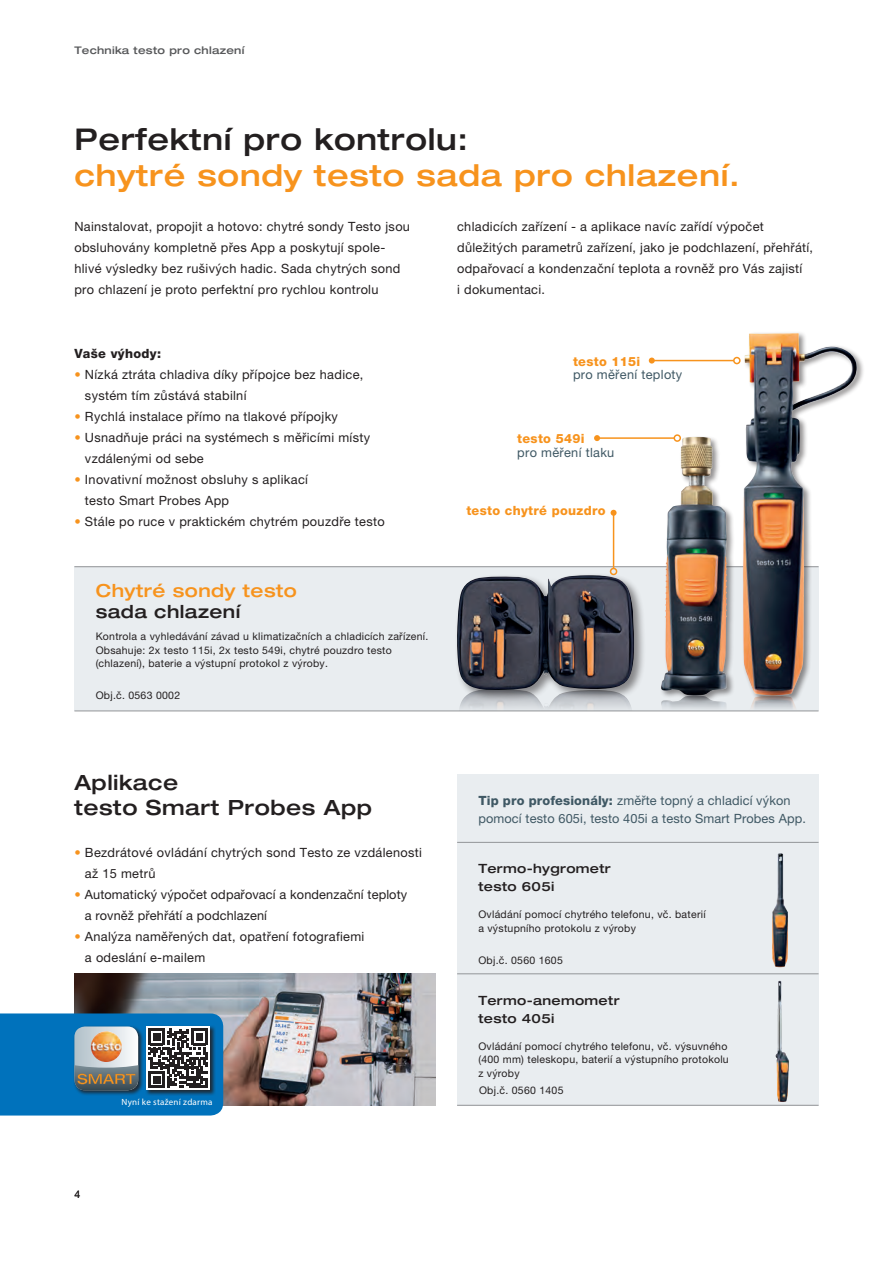
<style>
.page{position:relative;width:893px;height:1263px;background:#fff}
.page>*{position:absolute;margin:0;border:0;box-sizing:border-box;transform-origin:0 0}
.t1{font:500 expanded 30px "Helvetica Neue LTW1 G";letter-spacing:.025em;color:#f7931d}
.t2{font:500 expanded 30px "Helvetica Neue LTW1 G";letter-spacing:.025em;color:#231f20}
.t3{font:500 expanded 21px/25.5px "Helvetica Neue LTW1 G";letter-spacing:.025em;color:#231f20}
.t4{font:500 expanded 18px "Helvetica Neue LTW1 G";letter-spacing:.025em;color:#f7931d}
.t5{font:500 expanded 18px "Helvetica Neue LTW1 G";letter-spacing:.025em;color:#231f20}
.t6{font:12.75px/21px "Helvetica Neue LTW1 G";letter-spacing:.025em;color:#231f20}
.t7{font:12.75px/18px "Helvetica Neue LTW1 G";letter-spacing:.01em;color:#3f5864}
.t8{font:500 expanded 12.75px/18px "Helvetica Neue LTW1 G";letter-spacing:.025em;color:#231f20}
.t9{font:800 12.75px "Helvetica Neue LTW1 G";letter-spacing:.025em;color:#f7931d}
.t10{font:800 12.75px "Helvetica Neue LTW1 G";letter-spacing:.025em;color:#231f20}
.t11{font:10.5px/13.5px "Helvetica Neue LTW1 G";letter-spacing:.025em;color:#231f20}
.t12{font:500 expanded 10.5px "Helvetica Neue LTW1 G";letter-spacing:.025em;color:#57585a}
.t13{font:9px "Myriad Pro";letter-spacing:.025em;color:#fff}
.s1{color:#f7931d}
.s2{font-weight:800}
</style>
<div class="page">
<div style="left:74px;top:566px;width:745px;height:145px;background:#e9edf0"></div>
<hr style="left:74px;top:566px;width:745px;height:1px;background:#939598">
<hr style="left:74px;top:710px;width:745px;height:1px;background:#939598">
<div style="left:455px;top:573px;width:191px;height:128px;background:#231f20;opacity:.5"></div>
<img style="left:457px;top:575px;width:177px;height:115px">
<img style="left:459px;top:689px;width:173px;height:22px">
<div style="left:741px;top:331px;width:123px;height:373px;background:#231f20;opacity:.5"></div>
<img style="left:743px;top:333px;width:114px;height:362px">
<img style="left:749px;top:695px;width:48px;height:14px">
<div style="left:660px;top:435px;width:75px;height:269px;background:#231f20;opacity:.5"></div>
<img style="left:661px;top:437px;width:67px;height:272px">
<hr style="left:613px;top:513px;width:1px;height:55px;background:#f7931d">
<div style="left:610px;top:568px;width:7px;height:7px;border:2px solid #f7931d;border-radius:50%"></div>
<svg style="left:611px;top:510px;width:6px;height:6px"></svg>
<hr style="left:597px;top:437px;width:77px;height:2px;background:#f7931d">
<div style="left:673px;top:434px;width:8px;height:8px;border:2px solid #f7931d;border-radius:50%"></div>
<svg style="left:594px;top:435px;width:6px;height:6px"></svg>
<hr style="left:652px;top:360px;width:82px;height:1px;background:#f7931d">
<div style="left:733px;top:357px;width:8px;height:7px;border:2px solid #f7931d;border-radius:50%"></div>
<svg style="left:649px;top:358px;width:6px;height:6px"></svg>
<img style="left:75px;top:974px;width:361px;height:132px">
<div style="left:457px;top:774px;width:362px;height:332px;background:#e9edf0"></div>
<hr style="left:457px;top:842px;width:362px;height:1px;background:#939598">
<hr style="left:457px;top:973px;width:362px;height:1px;background:#939598">
<hr style="left:457px;top:1105px;width:362px;height:1px;background:#939598">
<img style="left:772px;top:853px;width:16px;height:114px">
<img style="left:775px;top:981px;width:14px;height:121px">
<svg style="left:0;top:1013px;width:223px;height:102px"></svg>
<p class="t12" style="left:74px;top:43px;width:171px">Technika testo pro chlazení</p>
<h1 class="t2" style="left:74px;top:120px;width:395px">Perfektní pro kontrolu:</h1>
<h1 class="t1" style="left:74px;top:156px;width:667px">chytré sondy testo sada pro chlazení.</h1>
<p class="t6" style="left:74px;top:216px;width:337px">Nainstalovat, propojit a hotovo: chytré sondy Testo jsou obsluhovány kompletně přes App a poskytují spole&shy;hlivé výsledky bez rušivých hadic. Sada chytrých sond pro chlazení je proto perfektní pro rychlou kontrolu</p>
<p class="t6" style="left:457px;top:216px;width:358px">chladicích zařízení - a aplikace navíc zařídí výpočet důležitých parametrů zařízení, jako je podchlazení, přehřátí, odpařovací a kondenzační teplota a rovněž pro Vás zajistí<br>i dokumentaci.</p>
<p class="t10" style="left:74px;top:345px;width:88px">Vaše výhody:</p>
<p class="t6" style="left:85px;top:363px;width:280px;text-indent:-11px"><span class="s1">•</span> Nízká ztráta chladiva díky přípojce bez hadice, systém tím zůstává stabilní</p>
<p class="t6" style="left:74px;top:405px;width:265px"><span class="s1">•</span> Rychlá instalace přímo na tlakové přípojky</p>
<p class="t6" style="left:85px;top:426px;width:287px;text-indent:-11px"><span class="s1">•</span> Usnadňuje práci na systémech s měřicími místy vzdálenými od sebe</p>
<p class="t6" style="left:85px;top:468px;width:225px;text-indent:-11px"><span class="s1">•</span> Inovativní možnost obsluhy s aplikací testo Smart Probes App</p>
<p class="t6" style="left:74px;top:510px;width:312px"><span class="s1">•</span> Stále po ruce v praktickém chytrém pouzdře testo</p>
<h3 class="t4" style="left:96px;top:579px;width:203px">Chytré sondy testo</h3>
<h3 class="t5" style="left:96px;top:600px;width:146px">sada chlazení</h3>
<p class="t11" style="left:96px;top:629px;width:334px">Kontrola a vyhledávání závad u klimatizačních a chladicích zařízení.<br>Obsahuje: 2x testo 115i, 2x testo 549i, chytré pouzdro testo (chlazení), baterie a výstupní protokol z výroby.</p>
<p class="t11" style="left:96px;top:688px;width:86px">Obj.č. 0563 0002</p>
<h2 class="t3" style="left:74px;top:769px;width:299px">Aplikace<br>testo Smart Probes App</h2>
<p class="t6" style="left:85px;top:842px;width:339px;text-indent:-11px"><span class="s1">•</span> Bezdrátové ovládání chytrých sond Testo ze vzdálenosti až 15 metrů</p>
<p class="t6" style="left:85px;top:884px;width:324px;text-indent:-10px"><span class="s1">•</span> Automatický výpočet odpařovací a kondenzační teploty a rovněž přehřátí a podchlazení</p>
<p class="t6" style="left:85px;top:926px;width:281px;text-indent:-11px"><span class="s1">•</span> Analýza naměřených dat, opatření fotografiemi a odeslání e-mailem</p>
<p class="t11" style="left:74px;top:1187px;width:7px">4</p>
<p class="t13" style="left:122px;top:1097px;width:92px">Nyní ke stažení zdarma</p>
<p class="t9" style="left:573px;top:354px;width:69px">testo 115i</p>
<p class="t7" style="left:573px;top:366px;width:111px">pro měření teploty</p>
<p class="t9" style="left:517px;top:431px;width:69px">testo 549i</p>
<p class="t7" style="left:517px;top:443px;width:99px">pro měření tlaku</p>
<p class="t9" style="left:466px;top:503px;width:141px">testo chytré pouzdro</p>
<p class="t7" style="left:478px;top:791px;width:329px"><span class="s2">Tip pro profesionály:</span> změřte topný a chladicí výkon pomocí testo 605i, testo 405i a testo Smart Probes App.</p>
<p class="t8" style="left:478px;top:859px;width:134px">Termo-hygrometr testo 605i</p>
<p class="t11" style="left:478px;top:908px;width:229px">Ovládání pomocí chytrého telefonu, vč. baterií a výstupního protokolu z výroby</p>
<p class="t11" style="left:478px;top:953px;width:86px">Obj.č. 0560 1605</p>
<p class="t8" style="left:478px;top:991px;width:143px">Termo-anemometr testo 405i</p>
<p class="t11" style="left:478px;top:1039px;width:252px">Ovládání pomocí chytrého telefonu, vč. výsuvného (400 mm) teleskopu, baterií a výstupního protokolu z výroby</p>
<p class="t11" style="left:479px;top:1084px;width:86px">Obj.č. 0560 1405</p>
</div>
